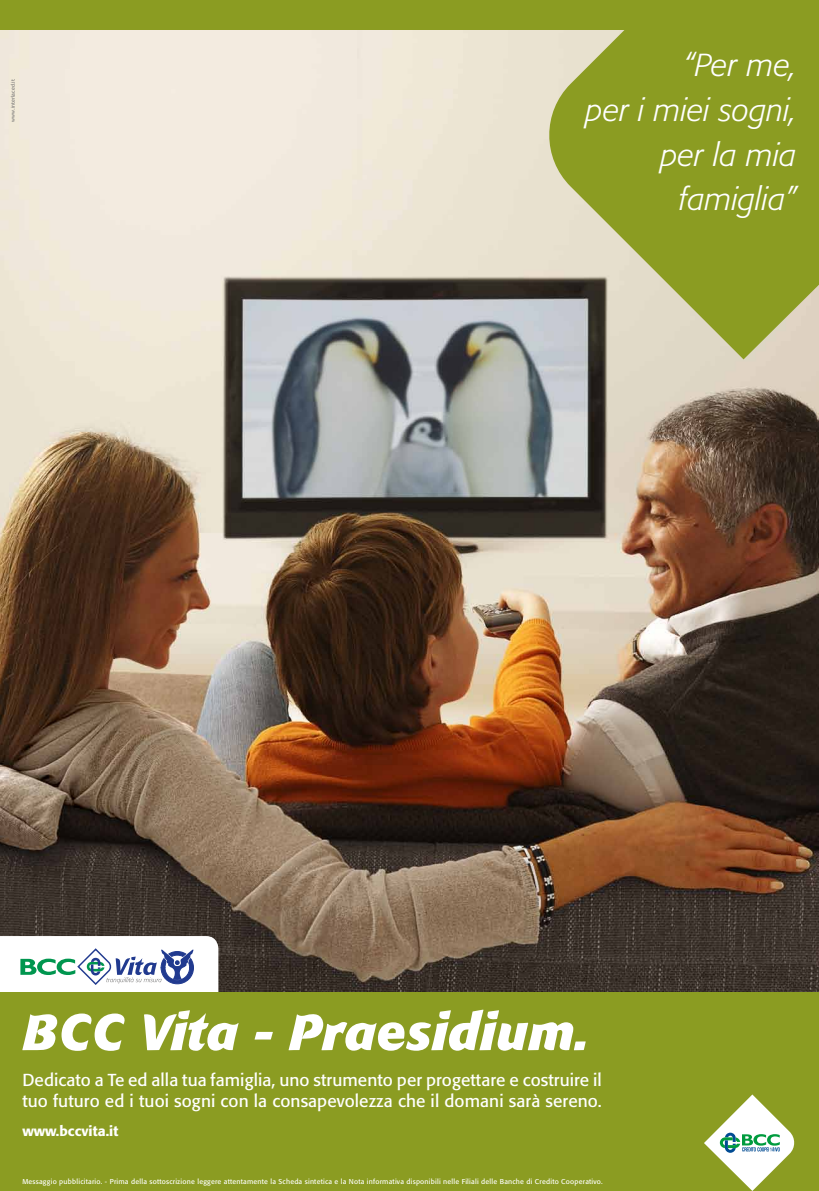
<style>
.page{position:relative;width:819px;height:1191px;background:#fff}
.page>*{position:absolute;margin:0;border:0;box-sizing:border-box;transform-origin:0 0}
.t1{font:italic 700 50.75px "Formatangram";letter-spacing:.005em;color:#fff}
.t2{font:italic 300 31.5px/44.5px "Formata";color:#fff;text-align:right}
.t3{font:17.15px/20.7px "Formata";letter-spacing:.005em;color:#fff}
.t4{font:500 14px "Formata";letter-spacing:.005em;color:#fff}
.t5{font:7px "Formata";letter-spacing:.03em;color:#fff}
.t6{font:5.25px "Trebuchet MS";color:#706f6f}
</style>
<div class="page">
<img style="left:0;top:30px;width:819px;height:962px">
<div style="left:0;top:0;width:819px;height:30px;background:#8b9c22"></div>
<svg style="left:542px;top:30px;width:277px;height:329px;background:#9fa94f"></svg>
<svg style="left:0;top:936px;width:218px;height:56px"></svg>
<div style="left:0;top:992px;width:819px;height:199px;background:#8b9c22"></div>
<svg style="left:704px;top:1094px;width:91px;height:97px"></svg>
<p class="t6" style="left:10px;top:122px;width:44px;rotate:-90deg">www.interlaced.it</p>
<h2 class="t2" style="left:586px;top:43px;width:212px">“Per me,<br>per i miei sogni, per la mia famiglia”</h2>
<h1 class="t1" style="left:22px;top:993px;width:567px">BCC Vita - Praesidium.</h1>
<h3 class="t3" style="left:22px;top:1070px;width:581px">Dedicato a Te ed alla tua famiglia, uno strumento per progettare e costruire il tuo futuro ed i tuoi sogni con la consapevolezza che il domani sarà sereno.</h3>
<h3 class="t4" style="left:22px;top:1122px;width:97px">www.bccvita.it</h3>
<p class="t5" style="left:22px;top:1177px;width:582px">Messaggio pubblicitario. - Prima della sottoscrizione leggere attentamente la Scheda sintetica e la Nota informativa disponibili nelle Filiali delle Banche di Credito Cooperativo.</p>
</div>
